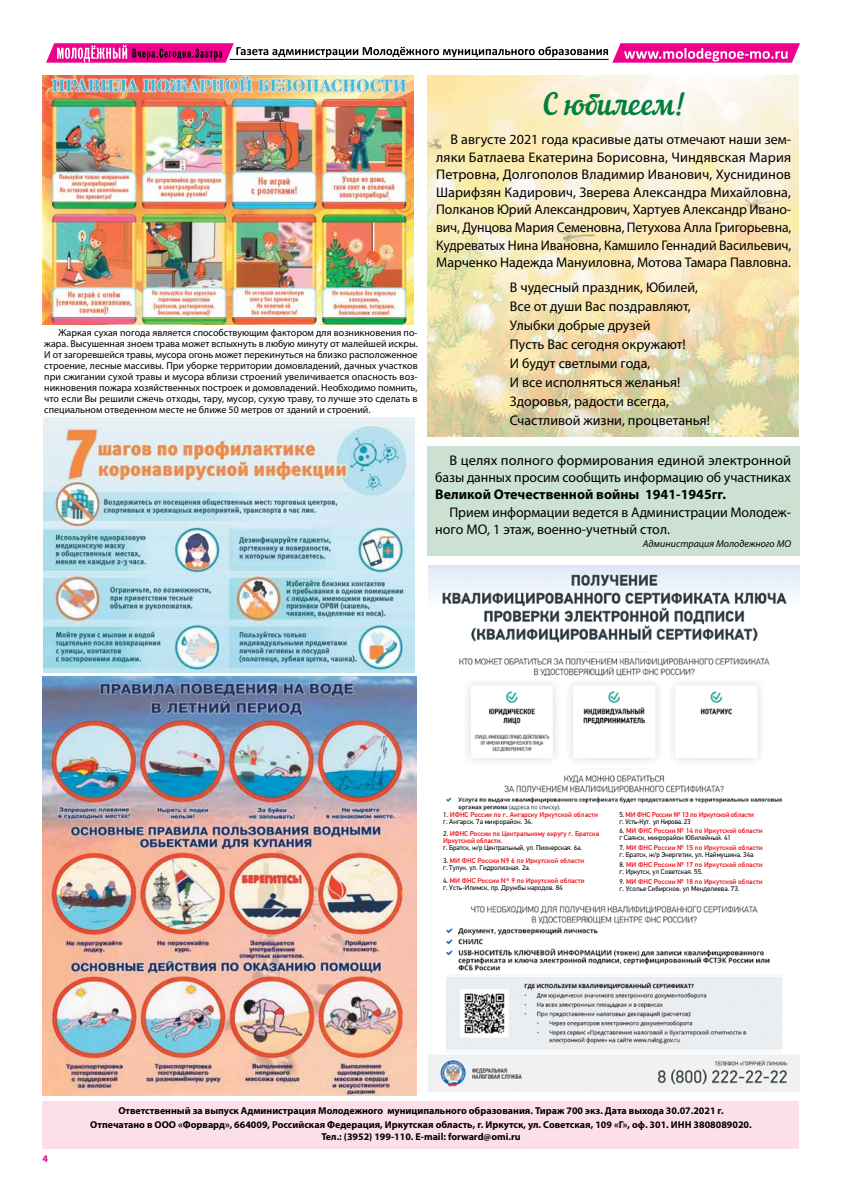
<style>
.page{position:relative;width:842px;height:1191px;background:#fff}
.page>*{position:absolute;margin:0;border:0;box-sizing:border-box;transform-origin:0 0}
.t1{font:30px "Nautilus Pompilius";color:#007f3e}
.t2{font:14px/17.6px "Myriad Pro";color:#000}
.t3{font:700 14px "Myriad Pro";color:#000}
.t4{font:10px/11px "Myriad Pro";color:#000;text-align:justify}
.t5{font:700 10px/13.4px "Myriad Pro";color:#000;text-align:center}
.t6{font:italic 10px "Myriad Pro";color:#000}
.t7{font:700 10px "Myriad Pro";color:#ec008c}
.t8{font:7px/7px "PF Din Text Pro";color:#000}
.t9{font:500 7px/7px "PF Din Text Pro";color:#ed1d24}
.t10{font:500 7px/7px "PF Din Text Pro";letter-spacing:-.03em;color:#ed1d24}
.s1{font-weight:400;color:#000}
.s2{font-weight:500;color:#ed1d24}
</style>
<div class="page">
<hr style="left:230px;top:59px;width:379px;height:1px;background:#000">
<div style="left:50px;top:43px;width:180px;height:20px;background:#ec008c"></div>
<div style="left:616px;top:43px;width:180px;height:20px;background:#ec008c"></div>
<svg style="left:57px;top:45px;width:165px;height:17px"></svg>
<svg style="left:624px;top:48px;width:163px;height:13px"></svg>
<svg style="left:236px;top:46px;width:372px;height:11px"></svg>
<img style="left:428px;top:75px;width:371px;height:362px">
<div style="left:43px;top:1101px;width:756px;height:47px;background:#fcdfeb"></div>
<div style="left:427px;top:446px;width:373px;height:109px;background:#cde1d3"></div>
<img style="left:428px;top:565px;width:371px;height:526px">
<img style="left:43px;top:676px;width:373px;height:419px">
<img style="left:43px;top:76px;width:371px;height:248px">
<img style="left:43px;top:417px;width:372px;height:255px">
<p class="t4" style="left:44px;top:327px;width:375px;text-indent:14px">Жаркая сухая погода является способствующим фактором для возникновения по&shy;жара. Высушенная зноем трава может вспыхнуть в любую минуту от малейшей искры.<br>И от загоревшейся травы, мусора огонь может перекинуться на близко расположенное строение, лесные массивы. При уборке территории домовладений, дачных участков при сжигании сухой травы и мусора вблизи строений увеличивается опасность воз&shy;никновения пожара хозяйственных построек и домовладений. Необходимо помнить, что если Вы решили сжечь отходы, тару, мусор, сухую траву, то лучше это сделать в специальном отведенном месте не ближе 50 метров от зданий и строений.</p>
<h1 class="t1" style="left:543px;top:86px;width:142px">С юбилеем!</h1>
<p class="t2" style="left:436px;top:130px;width:357px;text-align:justify;text-indent:14px">В августе 2021 года красивые даты отмечают наши зем&shy;ляки Батлаева Екатерина Борисовна, Чиндявская Мария Петровна, Долгополов Владимир Иванович, Хуснидинов Шарифзян Кадирович, Зверева Александра Михайловна, Полканов Юрий Александрович, Хартуев Александр Ивано&shy;вич, Дунцова Мария Семеновна, Петухова Алла Григорьевна, Кудреватых Нина Ивановна, Камшило Геннадий Васильевич, Марченко Надежда Мануиловна, Мотова Тамара Павловна.</p>
<p class="t2" style="left:510px;top:277px;width:201px;line-height:19px">В чудесный праздник, Юбилей,<br>Все от души Вас поздравляют,<br>Улыбки добрые друзей<br>Пусть Вас сегодня окружают!<br>И будут светлыми года,<br>И все исполняться желанья!<br>Здоровья, радости всегда,<br>Счастливой жизни, процветанья!</p>
<p class="t2" style="left:435px;top:452px;width:357px;line-height:16.8px;text-align:right">В целях полного формирования единой электронной базы данных просим сообщить информацию об участниках</p>
<p class="t3" style="left:435px;top:485px;width:292px">Великой Отечественной войны 1941-1945гг.</p>
<p class="t2" style="left:435px;top:503px;width:357px;line-height:16.8px;text-indent:14px">Прием информации ведется в Администрации Молодеж&shy;ного МО, 1 этаж, военно-учетный стол.</p>
<p class="t6" style="left:643px;top:537px;width:150px">Администрация Молодежного МО</p>
<p class="t9" style="left:443px;top:811px;width:157px"><span class="s1">1.</span> ИФНС России по г. Ангарску Иркутской области <span class="s1">г. Ангарск. 7а микрорайон. 34.</span></p>
<p class="t9" style="left:443px;top:830px;width:158px"><span class="s1">2.</span> ИФНС России по Центральному округу г. Братска<br>Иркутской области.</p>
<p class="t8" style="left:443px;top:844px;width:141px">г. Братск, ж/p Центральный, ул. Пионерская. 6а.</p>
<p class="t9" style="left:443px;top:857px;width:143px"><span class="s1">3.</span> МИ ФНС России N9 6 по Иркутской области <span class="s1">г. Тулун. ул. Гидролизная. 2а.</span></p>
<p class="t8" style="left:443px;top:876px;width:143px">4. <span class="s2">МИ ФНС России N® 9 по Иркутской области </span>г. Усть-Илимск, пр. Дружбы народов. 84</p>
<p class="t10" style="left:619px;top:811px;width:136px"><span class="s1">5.</span> МИ ФНС России № 13 по Иркутской области <span class="s1">г. Усть-Кут. ул Кирова. 23</span></p>
<p class="t8" style="left:619px;top:827px;width:145px">6. <span class="s2">МИ ФНС России № 14 по Иркутской области </span>г Саянск, микрорайон Юбилейный. 41</p>
<p class="t8" style="left:619px;top:844px;width:145px">7. <span class="s2">МИ ФНС России № 15 по Иркутской области </span>г. Братск, ж/p Энергетик, ул. Наймушина. 34а</p>
<p class="t9" style="left:619px;top:861px;width:145px"><span class="s1">8.</span> МИ ФНС России № 17 по Иркутской области <span class="s1">г. Иркутск, ул Советская. 55.</span></p>
<p class="t8" style="left:619px;top:878px;width:145px">9. <span class="s2">МИ ФНС России № 18 по Иркутской области </span>г. Усолье Сибирское. ул Менделеева. 73.</p>
<p class="t7" style="left:43px;top:1151px;width:7px">4</p>
<p class="t5" style="left:90px;top:1103px;width:663px">Ответственный за выпуск Администрация Молодежного муниципального образования. Тираж 700 экз. Дата выхода 30.07.2021 г.<br>Отпечатано в ООО «Форвард», 664009, Российская Федерация, Иркутская область, г. Иркутск, ул. Советская, 109 «Г», оф. 301. ИНН 3808089020.</p>
<p class="t5" style="left:321px;top:1129px;width:201px">Тел.: (3952) 199-110. E-mail: forward@omi.ru</p>
</div>
